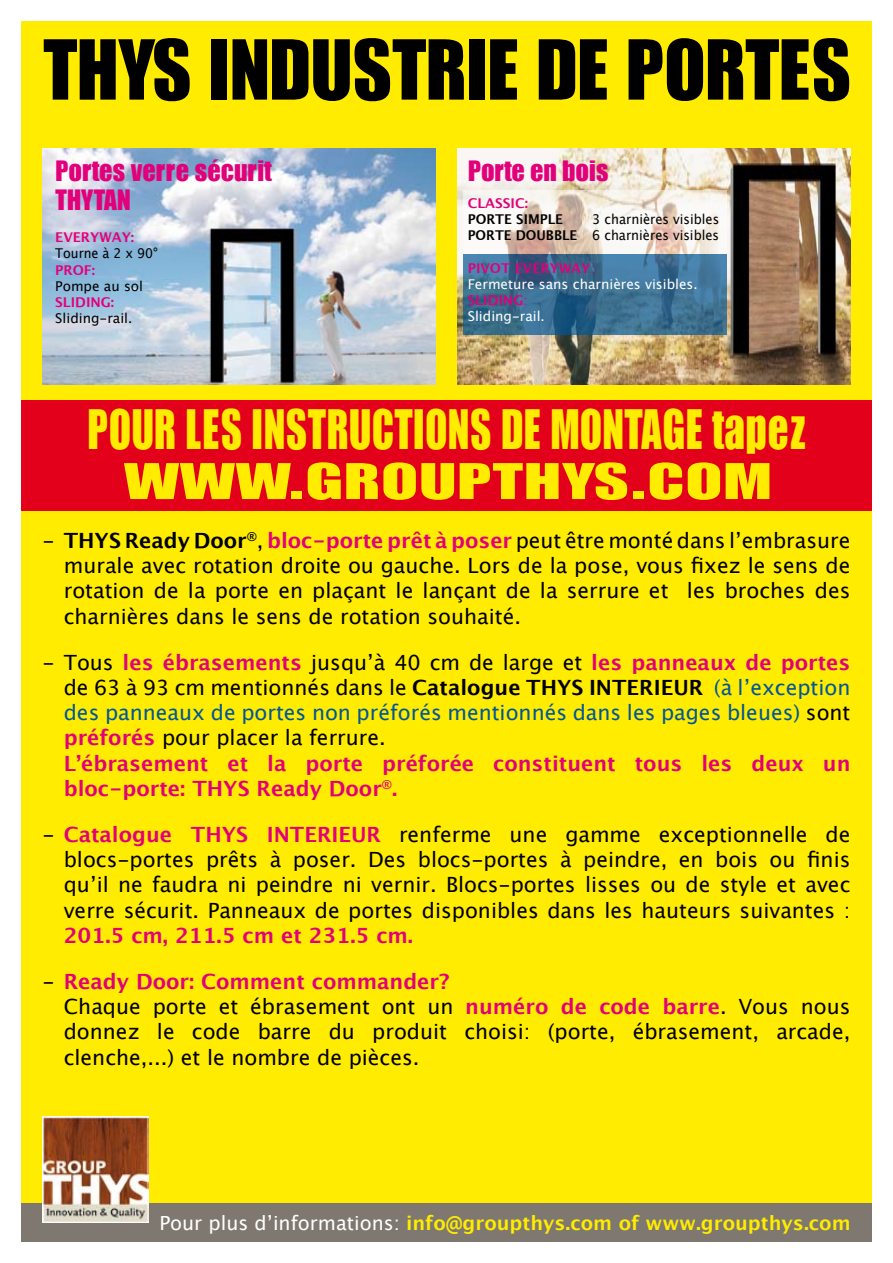
<style>
.page{position:relative;width:893px;height:1263px;background:#fff}
.page>*{position:absolute;margin:0;border:0;box-sizing:border-box;transform-origin:0 0}
.t1{font:70.5px "Figaro";color:#000}
.t2{font:46.5px "Figaro";letter-spacing:.02em;color:#ffec00;scale:.81 1}
.t3{font:42px "Figaro";letter-spacing:.02em;color:#ffec00;scale:1.5 1}
.t4{font:24px/28.8px "Figaro";color:#e2007a}
.t5{font:21px/25.2px "Lucida Grande";color:#000;text-align:justify}
.t6{font:700 21px/25.2px "Lucida Grande";color:#e2007a}
.t7{font:700 19.5px "Lucida Grande";color:#ffec00}
.t8{font:13.5px/16.2px "Lucida Grande";color:#fff}
.t9{font:13.5px/16.2px "Lucida Grande";color:#000;text-align:right;scale:.96 1}
.t10{font:700 13.5px "Lucida Grande";color:#e2007a}
.t11{font:13.5px "Lucida Grande";color:#000}
.t12{font:13.5px "Lucida Grande";color:#000;scale:.93 1}
.t13{font:700 13.5px "Lucida Grande";color:#000;scale:.96 1}
.s1{font-weight:700}
.s2{font-weight:700;color:#e2007a}
.s3{color:#e2007a}
.s4{font-weight:400;color:#000}
.s5{color:#000}
.s6{font-weight:400;color:#005697}
.s7{font-weight:400;color:#fff}
</style>
<div class="page">
<div style="left:21px;top:21px;width:851px;height:1221px;background:#ffec00"></div>
<img style="left:457px;top:149px;width:393px;height:236px">
<svg style="left:463px;top:190px;width:264px;height:64px;background:#eee3d9"></svg>
<img style="left:42px;top:149px;width:394px;height:236px">
<svg style="left:463px;top:254px;width:264px;height:81px;background:#3b6e91"></svg>
<div style="left:21px;top:400px;width:851px;height:110px;background:#e2001a"></div>
<div style="left:21px;top:1203px;width:851px;height:39px;background:#7e7870"></div>
<img style="left:43px;top:1116px;width:106px;height:106px">
<h1 class="t1" style="left:43px;top:19px;width:809px">THYS INDUSTRIE DE PORTES</h1>
<p class="t4" style="left:55px;top:156px;width:217px">Portes verre sécurit<br>THYTAN</p>
<p class="t10" style="left:55px;top:232px;width:81px">EVERYWaY:</p>
<p class="t12" style="left:55px;top:246px;width:112px">Tourne à 2 x 90°</p>
<p class="t10" style="left:55px;top:262px;width:41px">proF:</p>
<p class="t11" style="left:55px;top:278px;width:89px">Pompe au sol</p>
<p class="t10" style="left:55px;top:296px;width:61px">SLIDInG:</p>
<p class="t11" style="left:55px;top:311px;width:79px">Sliding-rail.</p>
<p class="t4" style="left:468px;top:156px;width:142px">Porte en bois</p>
<p class="t10" style="left:468px;top:197px;width:62px">CLaSSIC:</p>
<p class="t13" style="left:468px;top:213px;width:101px">PORTE SImPLE</p>
<p class="t9" style="left:468px;top:211px;width:263px">3 charnières visibles<br><span class="s1">PORTE DOUbbLE</span> 6 charnières visibles</p>
<p class="t8" style="left:468px;top:260px;width:232px"><span class="s2">PIVOT EVERYWaY</span><span class="s3">:<br></span>Fermeture sans charnières visibles.<br><span class="s2">SLIDInG</span><span class="s3">:<br></span>Sliding-rail.</p>
<h2 class="t2" style="left:87px;top:395px;width:889px">POUR LES INSTRUCTIONS DE MONTAGE tapez</h2>
<h3 class="t3" style="left:123px;top:451px;width:433px">WWW.GROUPTHYS.COM</h3>
<p class="t5" style="left:64px;top:528px;width:788px;text-indent:-21px">- <span class="s1">THYS Ready Door</span><sup>®</sup>, <span class="s2">bloc-porte prêt à poser</span> peut être monté dans l’embrasure murale avec rotation droite ou gauche. Lors de la pose, vous 昀椀xez le sens de rotation de la porte en plaçant le lançant de la serrure et les broches des charnières dans le sens de rotation souhaité.</p>
<p class="t6" style="left:64px;top:651px;width:788px;text-indent:-21px"><span class="s4">- Tous</span> les ébrasements <span class="s4">jusqu’à 40 cm de large et</span> les panneaux de portes <span class="s4">de 63 à 93 cm mentionnés dans le</span> <span class="s5">Catalogue THYS InTERIEUR</span> <span class="s6">(à l’exception des panneaux de portes non préforés mentionnés dans les pages bleues)</span> <span class="s4">sont </span>préforés <span class="s4">pour placer la ferrure.<br></span>l’ébrasement et la porte préforée constituent tous les deux un bloc-porte: THYS Ready Door<sup>®</sup>.</p>
<p class="t5" style="left:64px;top:822px;width:788px;text-indent:-21px">- <span class="s2">Catalogue THYS InTERIEUR</span> renferme une gamme exceptionnelle de blocs-portes prêts à poser. Des blocs-portes à peindre, en bois ou 昀椀nis qu’il ne faudra ni peindre ni vernir. Blocs-portes lisses ou de style et avec verre sécurit. Panneaux de portes disponibles dans les hauteurs suivantes :</p>
<p class="t6" style="left:64px;top:924px;width:351px">201.5 cm, 211.5 cm et 231.5 cm.</p>
<p class="t5" style="left:64px;top:969px;width:788px;text-align:left;text-indent:-21px">- <span class="s2">Ready Door: Comment commander?<br></span>Chaque porte et ébrasement ont un <span class="s2">numéro de code barre</span>. Vous nous donnez le code barre du produit choisi: (porte, ébrasement, arcade, clenche,...) et le nombre de pièces.</p>
<p class="t7" style="left:159px;top:1215px;width:693px"><span class="s7">Pour plus d’informations:</span> info@groupthys.com of www.groupthys.com</p>
</div>
